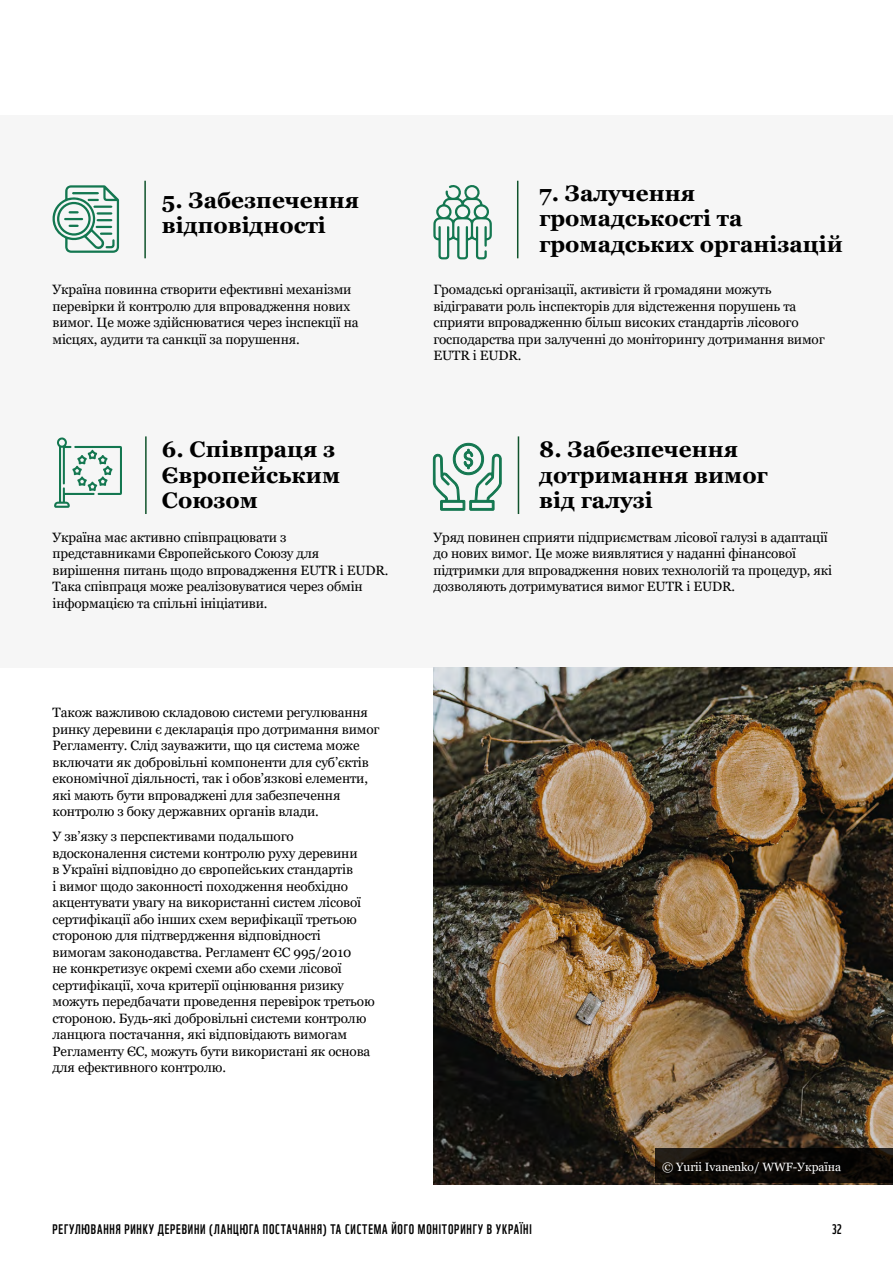
<style>
.page{position:relative;width:893px;height:1263px;background:#fff}
.page>*{position:absolute;margin:0;border:0;box-sizing:border-box;transform-origin:0 0}
.t1{font:700 22.5px/25.5px "Georgia";color:#000}
.t2{font:13.5px/16.5px "Georgia";letter-spacing:-.01em;color:#000}
.t3{font:13.5px "WWF";letter-spacing:.06em;color:#000}
.t4{font:12px "Georgia";letter-spacing:-.005em;color:#fff}
</style>
<div class="page">
<div style="left:0;top:115px;width:893px;height:553px;background:#f6f6f6"></div>
<hr style="left:144px;top:181px;width:2px;height:77px;background:#10532c">
<hr style="left:145px;top:436px;width:2px;height:78px;background:#10532c">
<hr style="left:517px;top:181px;width:1px;height:77px;background:#10532c">
<hr style="left:518px;top:436px;width:1px;height:78px;background:#10532c">
<svg style="left:54px;top:437px;width:68px;height:71px"></svg>
<svg style="left:52px;top:185px;width:67px;height:68px"></svg>
<svg style="left:433px;top:185px;width:59px;height:74px"></svg>
<svg style="left:433px;top:442px;width:69px;height:69px"></svg>
<img style="left:433px;top:668px;width:460px;height:516px">
<svg style="left:655px;top:1148px;width:238px;height:35px;background:#0d0a06"></svg>
<h1 class="t1" style="left:162px;top:187px;width:199px">5. Забезпечення відповідності</h1>
<p class="t2" style="left:53px;top:281px;width:308px">Україна повинна створити ефективні механізми перевірки й контролю для впровадження нових вимог. Це може здійснюватися через інспекції на місцях, аудити та санкції за порушення.</p>
<h1 class="t1" style="left:162px;top:437px;width:180px">6. Співпраця з<br>Європейським<br>Союзом</h1>
<p class="t2" style="left:53px;top:529px;width:338px">Україна має активно співпрацювати з представниками Європейського Союзу для вирішення питань щодо впровадження EUTR і EUDR.<br>Така співпраця може реалізовуватися через обмін інформацією та спільні ініціативи.</p>
<p class="t2" style="left:53px;top:704px;width:328px">Також важливою складовою системи регулювання ринку деревини є декларація про дотримання вимог Регламенту. Слід зауважити, що ця система може включати як добровільні компоненти для суб’єктів економічної діяльності, так і обов’язкові елементи, які мають бути впроваджені для забезпечення контролю з боку державних органів влади.</p>
<p class="t2" style="left:53px;top:828px;width:324px">У зв’язку з перспективами подальшого вдосконалення системи контролю руху деревини<br>в Україні відповідно до європейських стандартів<br>і вимог щодо законності походження необхідно акцентувати увагу на використанні систем лісової сертифікації або інших схем верифікації третьою стороною для підтвердження відповідності вимогам законодавства. Регламент ЄС 995/2010<br>не конкретизує окремі схеми або схеми лісової сертифікації, хоча критерії оцінювання ризику можуть передбачати проведення перевірок третьою стороною. Будь-які добровільні системи контролю ланцюга постачання, які відповідають вимогам Регламенту ЄС, можуть бути використані як основа для ефективного контролю.</p>
<h1 class="t1" style="left:539px;top:180px;width:305px">7. Залучення громадськості та громадських організацій</h1>
<p class="t2" style="left:433px;top:281px;width:393px">Громадські організації, активісти й громадяни можуть відігравати роль інспекторів для відстеження порушень та сприяти впровадженню більш високих стандартів лісового господарства при залученні до моніторингу дотримання вимог EUTR і EUDR.</p>
<h1 class="t1" style="left:539px;top:437px;width:230px">8. Забезпечення дотримання вимог від галузі</h1>
<p class="t2" style="left:433px;top:529px;width:400px">Уряд повинен сприяти підприємствам лісової галузі в адаптації до нових вимог. Це може виявлятися у наданні фінансової підтримки для впровадження нових технологій та процедур, які дозволяють дотримуватися вимог EUTR і EUDR.</p>
<p class="t4" style="left:662px;top:1159px;width:181px">© Yurii Ivanenko/ WWF-Україна</p>
<p class="t3" style="left:53px;top:1219px;width:481px">РЕГУЛЮВАННЯ РИНКУ ДЕРЕВИНИ (ЛАНЦЮГА ПОСТАЧАННЯ) ТА СИСТЕМА ЙОГО МОНІТОРИНГУ В УКРАЇНІ</p>
<p class="t3" style="left:832px;top:1219px;width:11px">32</p>
</div>
